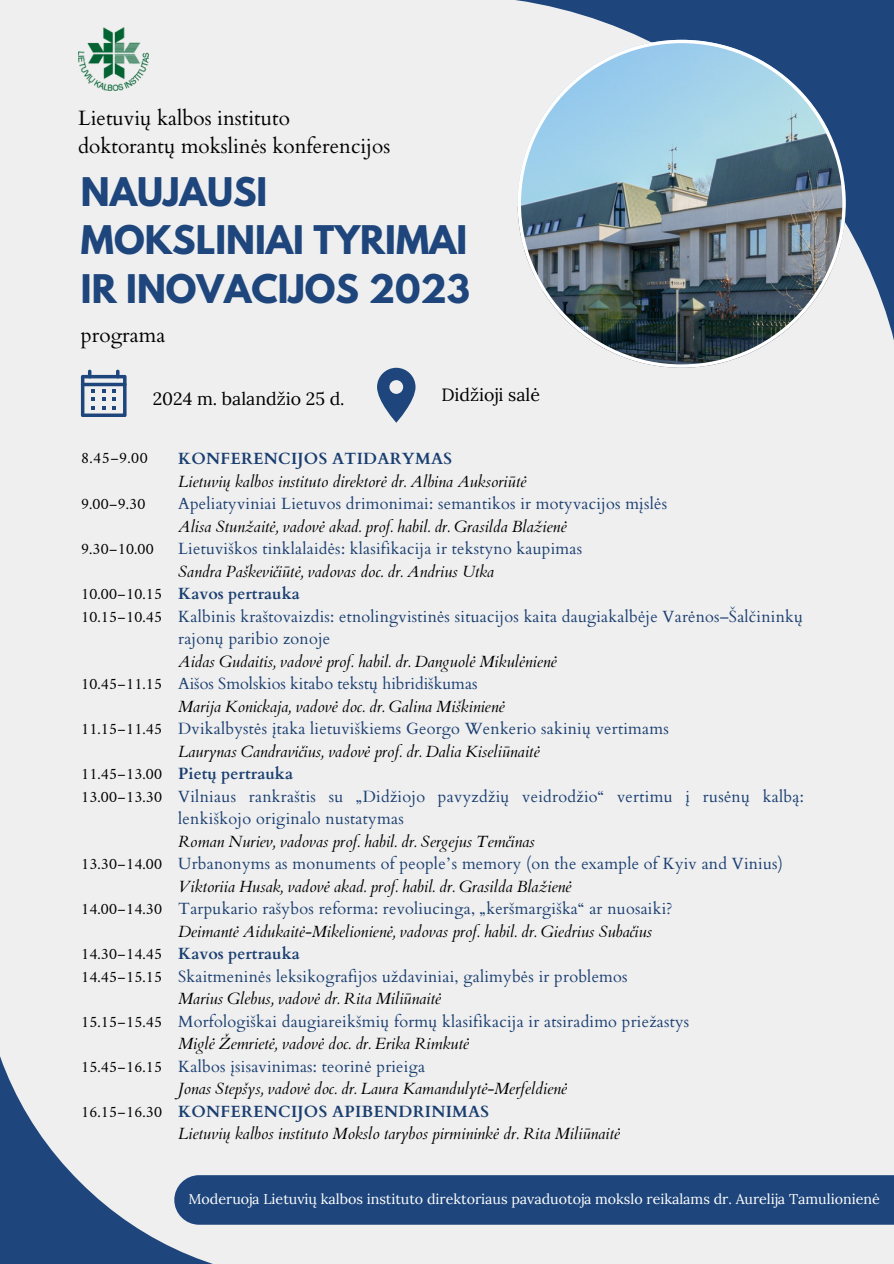
<style>
.page{position:relative;width:894px;height:1264px;background:#fff}
.page>*{position:absolute;margin:0;border:0;box-sizing:border-box;transform-origin:0 0}
.t1{font:700 34.95px/48.3px "League Spartan";color:#1e467c}
.t2{font:20.7px/28.2px "Cardo";color:#000}
.t3{font:17.7px "Lora";color:#000}
.t4{font:16.2px/22.5px "Cardo";letter-spacing:.015em;color:#1a3e70}
.t5{font:16.2px/22.5px "Amiri";letter-spacing:-.02em;color:#000}
.t6{font:14.25px "Lora";color:#fff}
.s1{font-weight:700}
.s2{font-style:italic;color:#000}
</style>
<div class="page">
<div style="left:0;top:0;width:893px;height:1263px;background:#efefef"></div>
<svg style="left:515px;top:0;width:378px;height:368px;fill:#1e467c"></svg>
<svg style="left:0;top:1056px;width:319px;height:207px"></svg>
<img style="left:517px;top:40px;width:328px;height:327px">
<img style="left:78px;top:27px;width:70px;height:63px">
<svg style="left:81px;top:369px;width:45px;height:48px"></svg>
<svg style="left:377px;top:368px;width:38px;height:55px"></svg>
<div style="left:174px;top:1175px;width:719px;height:49px;background:#1e467c"></div>
<h2 class="t2" style="left:78px;top:104px;width:313px">Lietuvių kalbos instituto doktorantų mokslinės konferencijos</h2>
<h1 class="t1" style="left:81px;top:172px;width:390px">NAUJAUSI<br>MOKSLINIAI TYRIMAI<br>IR INOVACIJOS 2023</h1>
<h2 class="t2" style="left:81px;top:321px;width:86px">programa</h2>
<h3 class="t3" style="left:153px;top:387px;width:193px">2024 m. balandžio 25 d.</h3>
<h3 class="t3" style="left:441px;top:383px;width:100px">Didžioji salė</h3>
<p class="t5" style="left:81px;top:446px;width:69px">8.45–9.00</p>
<p class="t5" style="left:81px;top:492px;width:66px">9.00–9.30</p>
<h3 class="t5" style="left:81px;top:537px;width:75px">9.30–10.00</h3>
<h3 class="t5" style="left:81px;top:582px;width:83px">10.00–10.15<br>10.15–10.45</h3>
<h3 class="t5" style="left:81px;top:672px;width:83px">10.45–11.15</h3>
<h3 class="t5" style="left:81px;top:717px;width:83px">11.15–11.45</h3>
<h3 class="t5" style="left:81px;top:762px;width:83px">11.45–13.00<br>13.00–13.30</h3>
<h3 class="t5" style="left:81px;top:852px;width:83px">13.30–14.00</h3>
<h3 class="t5" style="left:81px;top:897px;width:83px">14.00–14.30</h3>
<h3 class="t5" style="left:81px;top:942px;width:83px">14.30–14.45<br>14.45–15.15</h3>
<h3 class="t5" style="left:81px;top:1009px;width:83px">15.15–15.45</h3>
<h3 class="t5" style="left:81px;top:1054px;width:83px">15.45–16.15</h3>
<h3 class="t5" style="left:81px;top:1099px;width:83px">16.15–16.30</h3>
<p class="t4" style="left:178px;top:448px;width:627px"><span class="s1">KONFERENCIJOS ATIDARYMAS<br></span><span class="s2">Lietuvių kalbos instituto direktorė dr. Albina Auksoriūtė<br></span>Apeliatyviniai Lietuvos drimonimai: semantikos ir motyvacijos mįslės<br><span class="s2">Alisa Stunžaitė, vadovė akad. prof. habil. dr. Grasilda Blažienė<br></span>Lietuviškos tinklalaidės: klasifikacija ir tekstyno kaupimas<br><span class="s2">Sandra Paškevičiūtė, vadovas doc. dr. Andrius Utka<br></span><span class="s1">Kavos pertrauka<br></span>Kalbinis kraštovaizdis: etnolingvistinės situacijos kaita daugiakalbėje Varėnos–Šalčininkų rajonų paribio zonoje<br><span class="s2">Aidas Gudaitis, vadovė prof. habil. dr. Danguolė Mikulėnienė<br></span>Aišos Smolskios kitabo tekstų hibridiškumas<br><span class="s2">Marija Konickaja, vadovė doc. dr. Galina Miškinienė<br></span>Dvikalbystės įtaka lietuviškiems Georgo Wenkerio sakinių vertimams<br><span class="s2">Laurynas Candravičius, vadovė prof. dr. Dalia Kiseliūnaitė<br></span><span class="s1">Pietų pertrauka<br></span>Vilniaus rankraštis su „Didžiojo pavyzdžių veidrodžio“ vertimu į rusėnų kalbą: lenkiškojo originalo nustatymas<br><span class="s2">Roman Nuriev, vadovas prof. habil. dr. Sergejus Temčinas<br></span>Urbanonyms as monuments of peopleʼs memory (on the example of Kyiv and Vinius)<br><span class="s2">Viktoriia Husak, vadovė akad. prof. habil. dr. Grasilda Blažienė<br></span>Tarpukario rašybos reforma: revoliucinga, „keršmargiška“ ar nuosaiki?<br><span class="s2">Deimantė Aidukaitė-Mikelionienė, vadovas prof. habil. dr. Giedrius Subačius<br></span><span class="s1">Kavos pertrauka<br></span>Skaitmeninės leksikografijos uždaviniai, galimybės ir problemos<br><span class="s2">Marius Glebus, vadovė dr. Rita Miliūnaitė<br></span>Morfologiškai daugiareikšmių formų klasifikacija ir atsiradimo priežastys<br><span class="s2">Miglė Žemrietė, vadovė doc. dr. Erika Rimkutė<br></span>Kalbos įsisavinimas: teorinė prieiga<br><span class="s2">Jonas Stepšys, vadovė doc. dr. Laura Kamandulytė-Merfeldienė<br></span><span class="s1">KONFERENCIJOS APIBENDRINIMAS<br></span><span class="s2">Lietuvių kalbos instituto Mokslo tarybos pirmininkė dr. Rita Miliūnaitė</span></p>
<h3 class="t6" style="left:188px;top:1189px;width:692px">Moderuoja Lietuvių kalbos instituto direktoriaus pavaduotoja mokslo reikalams dr. Aurelija Tamulionienė</h3>
</div>
